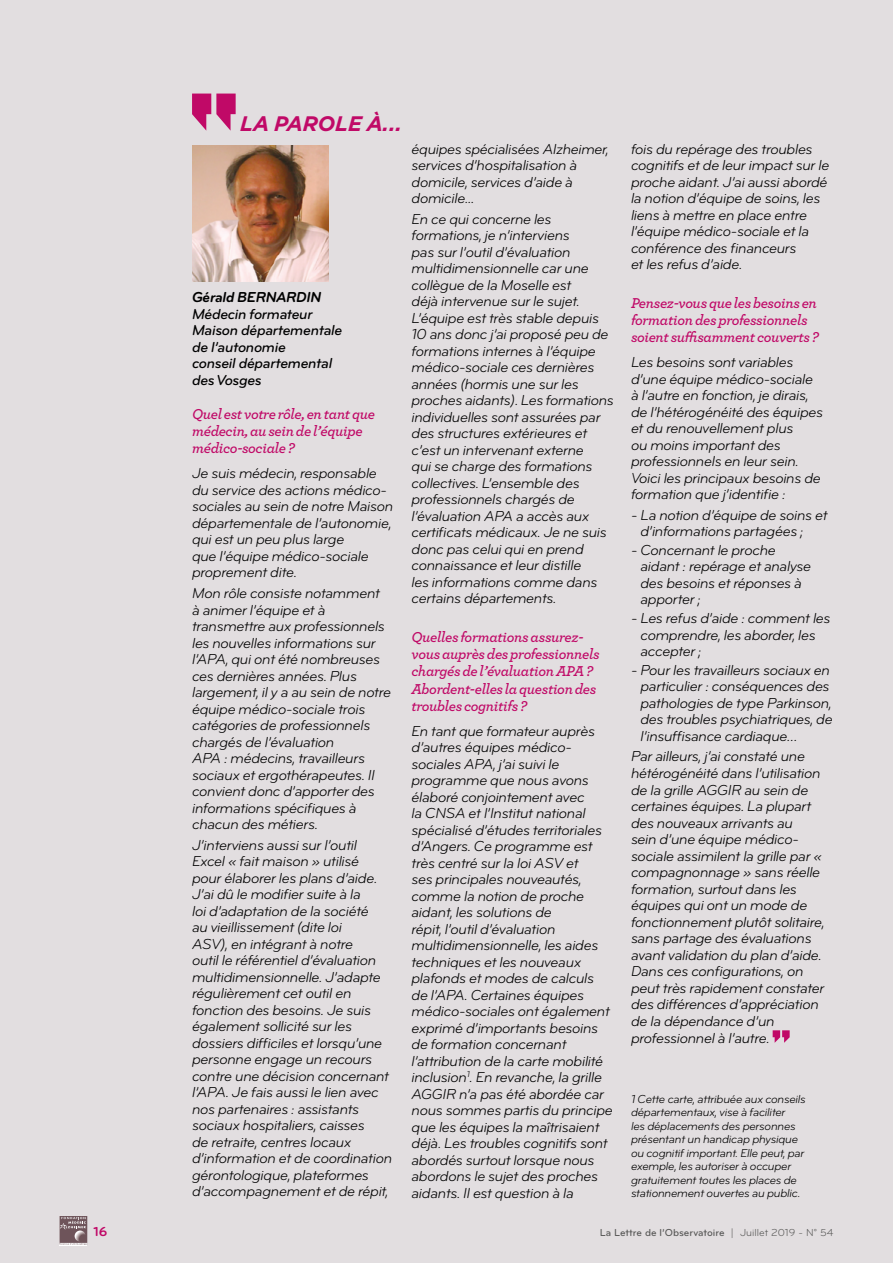
<style>
.page{position:relative;width:893px;height:1263px;background:#e2dee0}
.page>*{position:absolute;margin:0;border:0;box-sizing:border-box;transform-origin:0 0}
.t1{font:italic 700 21px "Gotham";letter-spacing:-.01em;color:#c00967}
.t2{font:italic 15px/16.5px "Bryant Pro";letter-spacing:-.025em;color:#000}
.t3{font:italic 600 15px/17.2px "Archer";letter-spacing:-.02em;color:#c00967}
.t4{font:italic 500 15px/16.5px "Bryant Pro";letter-spacing:-.025em;color:#000}
.t5{font:italic 700 15px "Bryant Pro";letter-spacing:-.025em;color:#000}
.t6{font:700 13.5px "Bryant Pro";color:#c00967}
.t7{font:italic 12px/13.5px "Bryant Pro";letter-spacing:-.025em;color:#000}
.t8{font:500 10.5px "Bryant Pro";color:#575756}
.s1{font-weight:400}
</style>
<div class="page">
<svg style="left:192px;top:94px;width:44px;height:37px"></svg>
<svg style="left:773px;top:1030px;width:17px;height:13px"></svg>
<img style="left:192px;top:145px;width:137px;height:137px">
<div style="left:60px;top:1216px;width:27px;height:30px;background:#fff"></div>
<svg style="left:60px;top:1216px;width:27px;height:29px"></svg>
<h1 class="t1" style="left:240px;top:111px;width:164px">LA PAROLE À...</h1>
<p class="t5" style="left:192px;top:288px;width:131px">Gérald BERNARDIN</p>
<p class="t4" style="left:192px;top:305px;width:152px">Médecin formateur<br>Maison départementale de l’autonomie<br>conseil départemental des Vosges</p>
<p class="t3" style="left:192px;top:404px;width:184px">Quel est votre rôle, en tant que médecin, au sein de l’équipe médico-sociale ?</p>
<p class="t2" style="left:192px;top:465px;width:203px">Je suis médecin, responsable du service des actions médico&shy;sociales au sein de notre Maison départementale de l’autonomie, qui est un peu plus large<br>que l’équipe médico-sociale proprement dite.</p>
<p class="t2" style="left:192px;top:585px;width:201px">Mon rôle consiste notamment à animer l’équipe et à transmettre aux professionnels les nouvelles informations sur l’APA, qui ont été nombreuses ces dernières années. Plus largement, il y a au sein de notre équipe médico-sociale trois catégories de professionnels chargés de l’évaluation<br>APA : médecins, travailleurs sociaux et ergothérapeutes. Il convient donc d’apporter des informations spécifiques à chacun des métiers.</p>
<p class="t2" style="left:192px;top:837px;width:202px">J’interviens aussi sur l’outil<br>Excel « fait maison » utilisé pour élaborer les plans d’aide.<br>J’ai dû le modifier suite à la<br>loi d’adaptation de la société<br>au vieillissement (dite loi<br>ASV), en intégrant à notre<br>outil le référentiel d’évaluation multidimensionnelle. J’adapte régulièrement cet outil en fonction des besoins. Je suis également sollicité sur les dossiers difficiles et lorsqu’une personne engage un recours contre une décision concernant l’APA. Je fais aussi le lien avec nos partenaires : assistants sociaux hospitaliers, caisses<br>de retraite, centres locaux d’information et de coordination gérontologique, plateformes d’accompagnement et de répit,</p>
<p class="t2" style="left:411px;top:140px;width:199px">équipes spécialisées Alzheimer, services d’hospitalisation à domicile, services d’aide à domicile...</p>
<p class="t2" style="left:411px;top:211px;width:204px">En ce qui concerne les formations, je n’interviens<br>pas sur l’outil d’évaluation multidimensionnelle car une collègue de la Moselle est<br>déjà intervenue sur le sujet.<br>L’équipe est très stable depuis<br>10 ans donc j’ai proposé peu de formations internes à l’équipe médico-sociale ces dernières années (hormis une sur les proches aidants). Les formations individuelles sont assurées par des structures extérieures et c’est un intervenant externe<br>qui se charge des formations collectives. L’ensemble des professionnels chargés de l’évaluation APA a accès aux certificats médicaux. Je ne suis donc pas celui qui en prend connaissance et leur distille<br>les informations comme dans certains départements.</p>
<p class="t3" style="left:411px;top:627px;width:189px">Quelles formations assurez&shy;vous auprès des professionnels chargés de l’évaluation APA ?<br>Abordent-elles la question des troubles cognitifs ?</p>
<p class="t2" style="left:411px;top:723px;width:203px">En tant que formateur auprès d’autres équipes médico&shy;sociales APA, j’ai suivi le programme que nous avons élaboré conjointement avec<br>la CNSA et l’Institut national spécialisé d’études territoriales d’Angers. Ce programme est très centré sur la loi ASV et<br>ses principales nouveautés, comme la notion de proche aidant, les solutions de<br>répit, l’outil d’évaluation multidimensionnelle, les aides techniques et les nouveaux plafonds et modes de calculs de l’APA. Certaines équipes médico-sociales ont également exprimé d’importants besoins de formation concernant l’attribution de la carte mobilité inclusion<sup>1</sup>. En revanche, la grille<br>AGGIR n’a pas été abordée car nous sommes partis du principe que les équipes la maîtrisaient déjà. Les troubles cognitifs sont abordés surtout lorsque nous abordons le sujet des proches aidants. Il est question à la</p>
<p class="t2" style="left:631px;top:140px;width:200px">fois du repérage des troubles cognitifs et de leur impact sur le proche aidant. J’ai aussi abordé la notion d’équipe de soins, les liens à mettre en place entre l’équipe médico-sociale et la conférence des financeurs<br>et les refus d’aide.</p>
<p class="t3" style="left:631px;top:293px;width:189px">Pensez-vous que les besoins en formation des professionnels soient suffisamment couverts ?</p>
<p class="t2" style="left:631px;top:354px;width:194px">Les besoins sont variables d’une équipe médico-sociale à l’autre en fonction, je dirais, de l’hétérogénéité des équipes et du renouvellement plus<br>ou moins important des professionnels en leur sein.<br>Voici les principaux besoins de formation que j’identifie :</p>
<p class="t2" style="left:640px;top:507px;width:189px;text-indent:-9px">- La notion d’équipe de soins et d’informations partagées ;</p>
<p class="t2" style="left:640px;top:542px;width:172px;text-indent:-9px">- Concernant le proche aidant : repérage et analyse des besoins et réponses à apporter ;</p>
<p class="t2" style="left:640px;top:610px;width:192px;text-indent:-9px">- Les refus d’aide : comment les comprendre, les aborder, les accepter ;</p>
<p class="t2" style="left:640px;top:662px;width:194px;text-indent:-9px">- Pour les travailleurs sociaux en particulier : conséquences des pathologies de type Parkinson, des troubles psychiatriques, de l’insuffisance cardiaque…</p>
<p class="t2" style="left:631px;top:748px;width:196px">Par ailleurs, j’ai constaté une hétérogénéité dans l’utilisation de la grille AGGIR au sein de certaines équipes. La plupart des nouveaux arrivants au<br>sein d’une équipe médico&shy;sociale assimilent la grille par « compagnonnage » sans réelle formation, surtout dans les équipes qui ont un mode de fonctionnement plutôt solitaire, sans partage des évaluations avant validation du plan d’aide.<br>Dans ces configurations, on peut très rapidement constater des différences d’appréciation de la dépendance d’un professionnel à l’autre.</p>
<p class="t7" style="left:631px;top:1092px;width:176px">1 Cette carte, attribuée aux conseils départementaux, vise à faciliter<br>les déplacements des personnes présentant un handicap physique ou cognitif important. Elle peut, par exemple, les autoriser à occuper gratuitement toutes les places de stationnement ouvertes au public.</p>
<p class="t6" style="left:94px;top:1223px;width:15px">16</p>
<p class="t8" style="left:600px;top:1226px;width:235px">La Lettre de l’Observatoire <span class="s1">| Juillet 2019 - N° 54</span></p>
</div>
